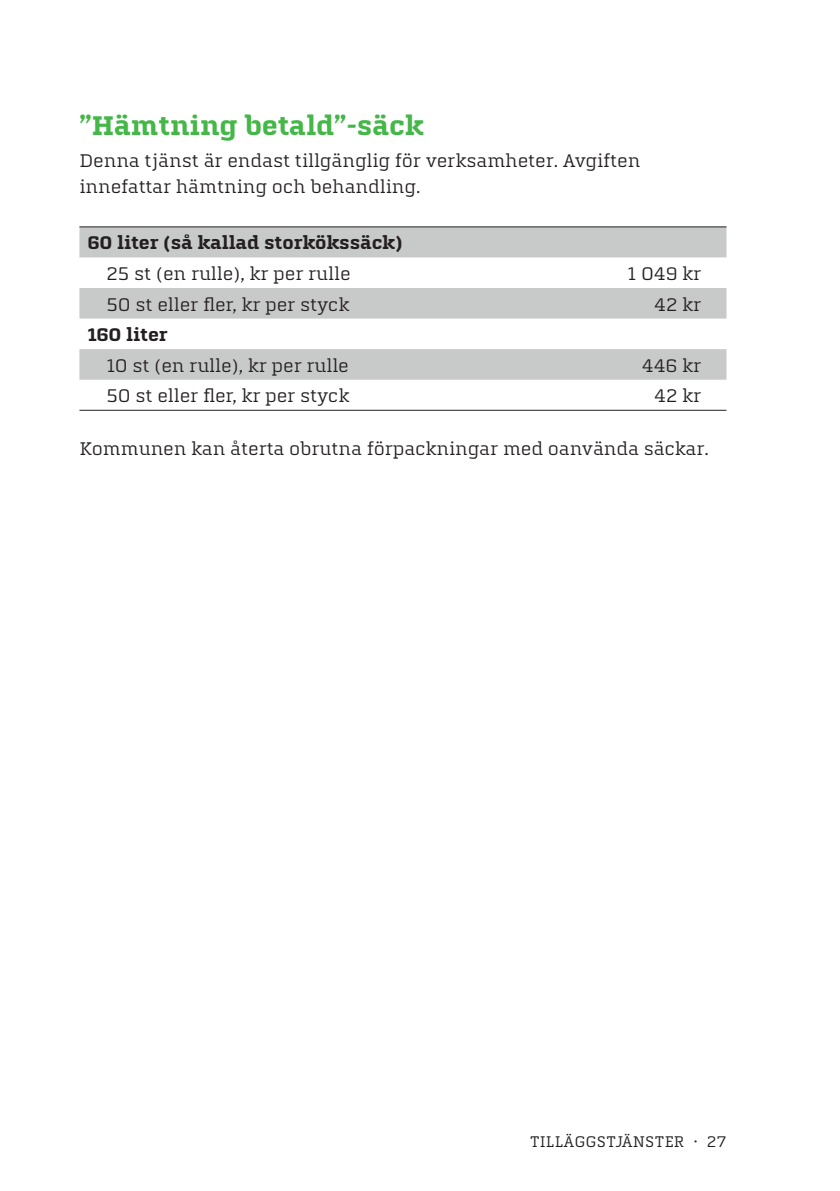
<style>
.page{position:relative;width:840px;height:1191px;background:#fff}
.page>*{position:absolute;margin:0;border:0;box-sizing:border-box;transform-origin:0 0}
.Rubrik_2{font:700 28px "Quitador For Jarfalla";letter-spacing:-.01em;color:#45b749}
.Bröd_1{font:19px/26px "Quitador For Jarfalla";letter-spacing:-.01em;color:#231f20}
.Bröd_1-2{font:700 19px "Quitador For Jarfalla";letter-spacing:-.01em;color:#231f20}
.Bröd_1-3{font:16px "Quitador For Jarfalla";color:#231f20}
.s1{font-size:18px}
</style>
<div class="page">
<svg style="left:79px;top:227px;width:647px;height:153px;fill:#c8c9c9"></svg>
<hr style="left:79px;top:226px;width:530px;height:1px;background:#231f20">
<hr style="left:609px;top:226px;width:117px;height:1px;background:#231f20">
<hr style="left:79px;top:410px;width:530px;height:1px;background:#231f20">
<hr style="left:609px;top:410px;width:117px;height:1px;background:#231f20">
<p class="Rubrik_2" style="left:79px;top:110px;width:346px">”Hämtning betald”-säck</p>
<p class="Bröd_1" style="left:79px;top:147px;width:562px">Denna tjänst är endast tillgänglig för verksamheter. Avgiften innefattar hämtning och behandling.</p>
<p class="Bröd_1-2" style="left:87px;top:233px;width:316px">60 liter (så kallad storkökssäck)</p>
<p class="Bröd_1" style="left:106px;top:261px;width:245px">25 st (en rulle), kr per rulle</p>
<p class="Bröd_1" style="left:627px;top:261px;width:75px">1 049 kr</p>
<p class="Bröd_1" style="left:106px;top:291px;width:244px">50 st eller fler, kr per styck</p>
<p class="Bröd_1" style="left:654px;top:291px;width:49px">42 kr</p>
<p class="Bröd_1-2" style="left:87px;top:324px;width:82px">160 liter</p>
<p class="Bröd_1" style="left:106px;top:352px;width:244px">10 st (en rulle), kr per rulle</p>
<p class="Bröd_1" style="left:641px;top:352px;width:61px">446 kr</p>
<p class="Bröd_1" style="left:106px;top:383px;width:244px">50 st eller fler, kr per styck</p>
<p class="Bröd_1" style="left:654px;top:383px;width:49px">42 kr</p>
<p class="Bröd_1" style="left:79px;top:435px;width:630px">Kommunen kan återta obrutna förpackningar med oanvända säckar.</p>
<p class="Bröd_1-3" style="left:529px;top:1132px;width:198px">TILLÄGGSTJÄNSTER <span class="s1">·</span> 27</p>
</div>
